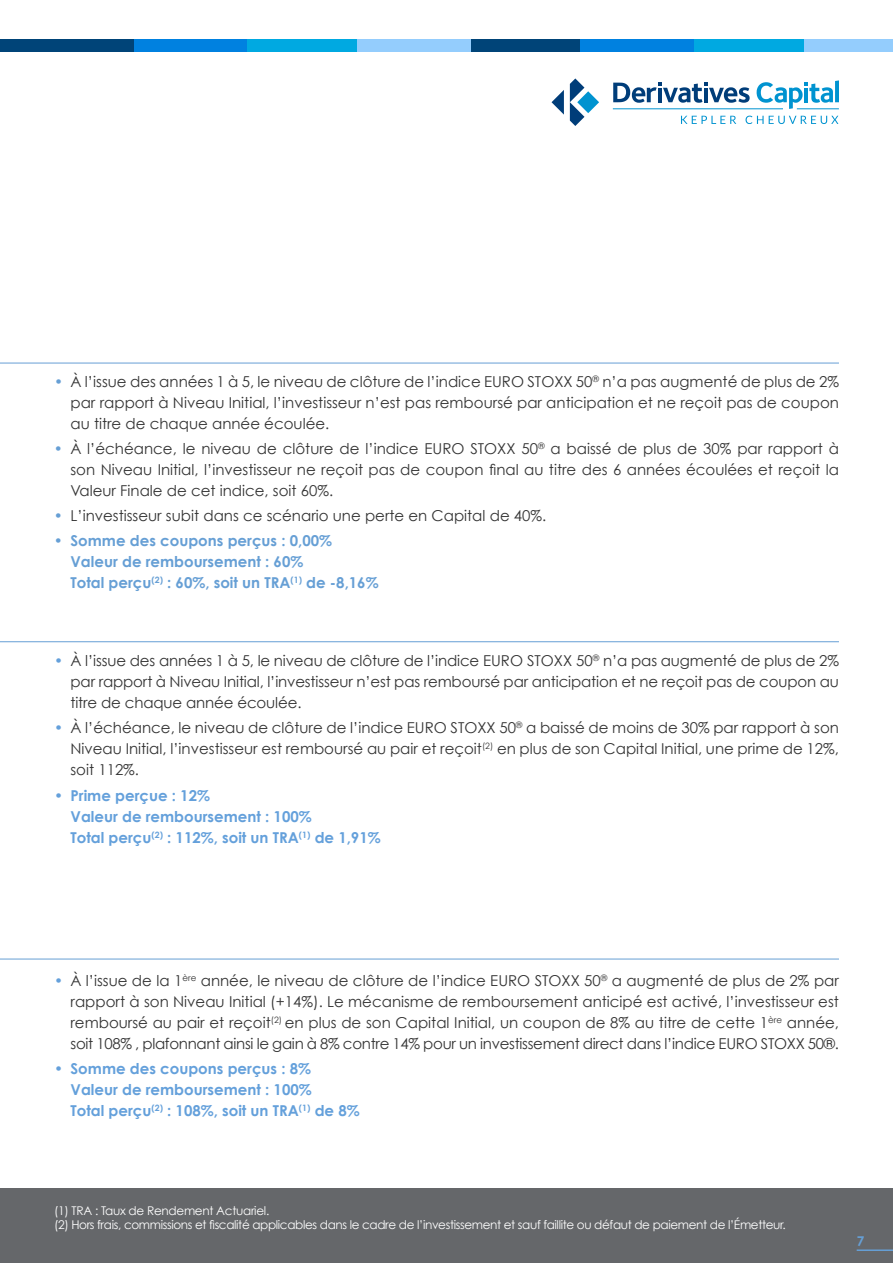
<style>
.page{position:relative;width:893px;height:1263px;background:#fff}
.page>*{position:absolute;margin:0;border:0;box-sizing:border-box;transform-origin:0 0}
.t1{font:15px/21px "Century Gothic";color:#333;text-align:justify}
.t2{font:700 15px/21px "Century Gothic";color:#64a0db}
.t3{font:700 15px/21px "Century Gothic";color:#669fd5}
.t4{font:700 13.5px "Century Gothic";color:#669fd5}
.t5{font:12px/13.5px "Century Gothic";letter-spacing:-.03em;color:#fff}
.s1{color:#669fd5}
.s2{font-weight:400}
.s3{color:#64a0db}
</style>
<div class="page">
<div style="left:0;top:1188px;width:893px;height:75px;background:#65676a"></div>
<hr style="left:857px;top:1249px;width:36px;height:2px;background:#669fd5">
<hr style="left:0;top:363px;width:839px;height:1px;background:#669fd5">
<hr style="left:0;top:959px;width:839px;height:1px;background:#669fd5">
<hr style="left:0;top:641px;width:839px;height:1px;background:#669fd5">
<svg style="left:570px;top:78px;width:29px;height:48px"></svg>
<svg style="left:551px;top:90px;width:13px;height:25px"></svg>
<hr style="left:613px;top:109px;width:170px;height:1px;background:#0093d0">
<hr style="left:797px;top:109px;width:42px;height:1px;background:#0093d0">
<svg style="left:757px;top:80px;width:82px;height:29px"></svg>
<svg style="left:613px;top:82px;width:137px;height:21px"></svg>
<svg style="left:681px;top:116px;width:55px;height:8px"></svg>
<svg style="left:745px;top:116px;width:93px;height:8px"></svg>
<div style="left:0;top:39px;width:135px;height:12px;background:#004478"></div>
<div style="left:134px;top:39px;width:115px;height:12px;background:#0081e0"></div>
<div style="left:247px;top:39px;width:114px;height:12px;background:#00a9e1"></div>
<div style="left:357px;top:39px;width:118px;height:12px;background:#94cdfd"></div>
<div style="left:471px;top:39px;width:118px;height:12px;background:#004478"></div>
<div style="left:580px;top:39px;width:115px;height:12px;background:#0081e0"></div>
<div style="left:694px;top:39px;width:114px;height:12px;background:#00a9e1"></div>
<div style="left:805px;top:39px;width:88px;height:12px;background:#94cdfd"></div>
<p class="t1" style="left:70px;top:370px;width:770px;text-indent:-16px"><span class="s1">•</span> À l’issue des années 1 à 5, le niveau de clôture de l’indice EURO STOXX 50<sup>®</sup> n’a pas augmenté de plus de 2% par rapport à Niveau Initial, l’investisseur n’est pas remboursé par anticipation et ne reçoit pas de coupon au titre de chaque année écoulée.</p>
<p class="t1" style="left:70px;top:438px;width:770px;text-indent:-16px"><span class="s1">•</span> À l’échéance, le niveau de clôture de l’indice EURO STOXX 50<sup>®</sup> a baissé de plus de 30% par rapport à son Niveau Initial, l’investisseur ne reçoit pas de coupon final au titre des 6 années écoulées et reçoit la Valeur Finale de cet indice, soit 60%.</p>
<p class="t1" style="left:54px;top:505px;width:494px"><span class="s1">•</span> L’investisseur subit dans ce scénario une perte en Capital de 40%.</p>
<p class="t3" style="left:70px;top:530px;width:310px;text-indent:-16px"><span class="s2">•</span> Somme des coupons perçus : 0,00%<br>Valeur de remboursement : 60%<br>Total perçu<sup>(2)</sup> : 60%, soit un TRA<sup>(1)</sup> de -8,16%</p>
<p class="t1" style="left:70px;top:650px;width:770px;text-indent:-16px"><span class="s3">•</span> À l’issue des années 1 à 5, le niveau de clôture de l’indice EURO STOXX 50<sup>®</sup> n’a pas augmenté de plus de 2% par rapport à Niveau Initial, l’investisseur n’est pas remboursé par anticipation et ne reçoit pas de coupon au titre de chaque année écoulée.</p>
<p class="t1" style="left:70px;top:717px;width:770px;text-indent:-16px"><span class="s3">•</span> À l’échéance, le niveau de clôture de l’indice EURO STOXX 50<sup>®</sup> a baissé de moins de 30% par rapport à son Niveau Initial, l’investisseur est remboursé au pair et reçoit<sup>(2)</sup> en plus de son Capital Initial, une prime de 12%, soit 112%.</p>
<p class="t2" style="left:70px;top:784px;width:312px;text-indent:-16px"><span class="s2">•</span> Prime perçue : 12%<br>Valeur de remboursement : 100%<br>Total perçu<sup>(2)</sup> : 112%, soit un TRA<sup>(1)</sup> de 1,91%</p>
<p class="t1" style="left:70px;top:970px;width:770px;text-indent:-16px"><span class="s3">•</span> À l’issue de la 1<sup>ère</sup> année, le niveau de clôture de l’indice EURO STOXX 50<sup>®</sup> a augmenté de plus de 2% par rapport à son Niveau Initial (+14%). Le mécanisme de remboursement anticipé est activé, l’investisseur est remboursé au pair et reçoit<sup>(2)</sup> en plus de son Capital Initial, un coupon de 8% au titre de cette 1<sup>ère</sup> année, soit 108% , plafonnant ainsi le gain à 8% contre 14% pour un investissement direct dans l’indice EURO STOXX 50®.</p>
<p class="t2" style="left:70px;top:1058px;width:291px;text-indent:-16px"><span class="s2">•</span> Somme des coupons perçus : 8%<br>Valeur de remboursement : 100%<br>Total perçu<sup>(2)</sup> : 108%, soit un TRA<sup>(1)</sup> de 8%</p>
<p class="t5" style="left:54px;top:1204px;width:733px">(1) TRA : Taux de Rendement Actuariel.<br>(2) Hors frais, commissions et fiscalité applicables dans le cadre de l’investissement et sauf faillite ou défaut de paiement de l’Émetteur.</p>
<p class="t4" style="left:857px;top:1233px;width:9px">7</p>
</div>
